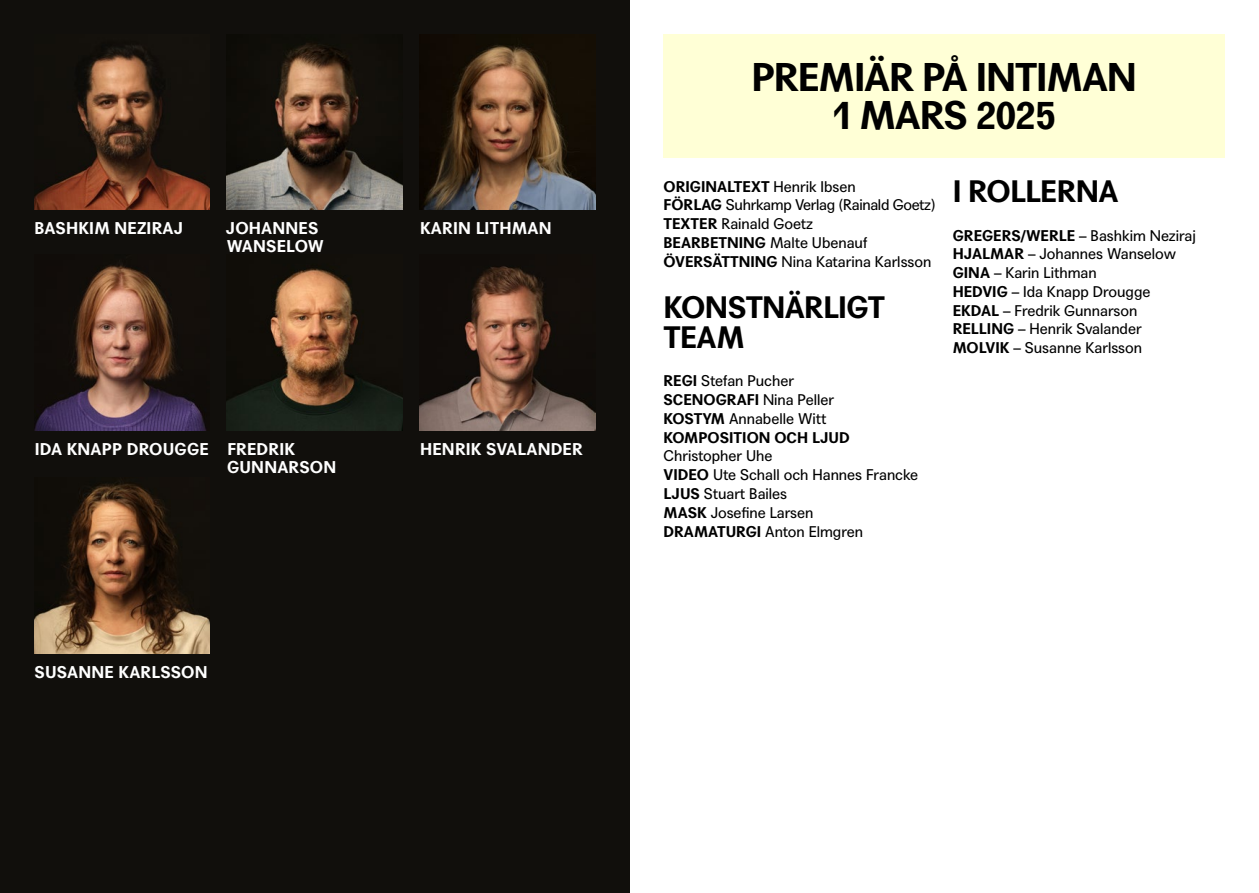
<style>
.page{position:relative;width:1259px;height:893px;background:#fff}
.page>*{position:absolute;margin:0;border:0;box-sizing:border-box;transform-origin:0 0}
.t1{font:700 38.7px/38.7px "Agipo";letter-spacing:-.03em;color:#000;text-align:center}
.t2{font:700 30px/30px "Agipo";letter-spacing:-.025em;color:#000}
.t3{font:700 16.5px/18px "Agipo";letter-spacing:.01em;color:#fff}
.t4{font:15px/18.8px "Agipo";color:#000}
.t5{font:700 15px/18.8px "Agipo";color:#000}
.s1{font-weight:700}
.s2{font-weight:400}
</style>
<div class="page">
<div style="left:0;top:0;width:629px;height:893px;background:#110f0c"></div>
<div style="left:663px;top:34px;width:562px;height:124px;background:#ffffd6"></div>
<img style="left:227px;top:43px;width:176px;height:167px">
<img style="left:227px;top:268px;width:176px;height:162px">
<img style="left:420px;top:43px;width:175px;height:167px">
<img style="left:420px;top:266px;width:175px;height:164px">
<img style="left:34px;top:45px;width:176px;height:165px">
<img style="left:34px;top:264px;width:172px;height:166px">
<img style="left:34px;top:483px;width:176px;height:170px">
<p class="t3" style="left:35px;top:218px;width:150px">BASHKIM NEZIRAJ</p>
<p class="t3" style="left:226px;top:218px;width:99px">JOHANNES<br>WANSELOW</p>
<p class="t3" style="left:35px;top:438px;width:176px">IDA KNAPP DROUGGE</p>
<p class="t3" style="left:227px;top:438px;width:111px">FREDRIK<br>GUNNARSON</p>
<p class="t3" style="left:34px;top:662px;width:175px">SUSANNE KARLSSON</p>
<p class="t3" style="left:420px;top:218px;width:133px">KARIN LITHMAN</p>
<p class="t3" style="left:420px;top:438px;width:164px">HENRIK SVALANDER</p>
<h1 class="t1" style="left:751px;top:54px;width:387px">PREMIÄR PÅ INTIMAN<br>1 MARS 2025</h1>
<p class="t4" style="left:663px;top:176px;width:274px"><span class="s1">ORIGINALTEXT</span> Henrik Ibsen<br><span class="s1">FÖRLAG</span> Suhrkamp Verlag (Rainald Goetz)<br><span class="s1">TEXTER</span> Rainald Goetz<br><span class="s1">BEARBETNING</span> Malte Ubenauf<br><span class="s1">ÖVERSÄTTNING</span> Nina Katarina Karlsson</p>
<h2 class="t2" style="left:663px;top:290px;width:223px">KONSTNÄRLIGT<br>TEAM</h2>
<p class="t5" style="left:663px;top:370px;width:188px">REGI <span class="s2">Stefan Pucher<br></span>SCENOGRAFI <span class="s2">Nina Peller<br></span>KOSTYM <span class="s2">Annabelle Witt<br></span>KOMPOSITION OCH LJUD</p>
<p class="t4" style="left:663px;top:445px;width:256px">Christopher Uhe<br><span class="s1">VIDEO</span> Ute Schall och Hannes Francke<br><span class="s1">LJUS</span> Stuart Bailes<br><span class="s1">MASK</span> Josefine Larsen<br><span class="s1">DRAMATURGI</span> Anton Elmgren</p>
<h2 class="t2" style="left:952px;top:174px;width:167px">I ROLLERNA</h2>
<p class="t4" style="left:952px;top:225px;width:245px"><span class="s1">GREGERS/WERLE</span> – Bashkim Neziraj<br><span class="s1">HJALMAR</span> – Johannes Wanselow<br><span class="s1">GINA</span> – Karin Lithman<br><span class="s1">HEDVIG</span> – Ida Knapp Drougge<br><span class="s1">EKDAL</span> – Fredrik Gunnarson<br><span class="s1">RELLING</span> – Henrik Svalander<br><span class="s1">MOLVIK</span> – Susanne Karlsson</p>
</div>
